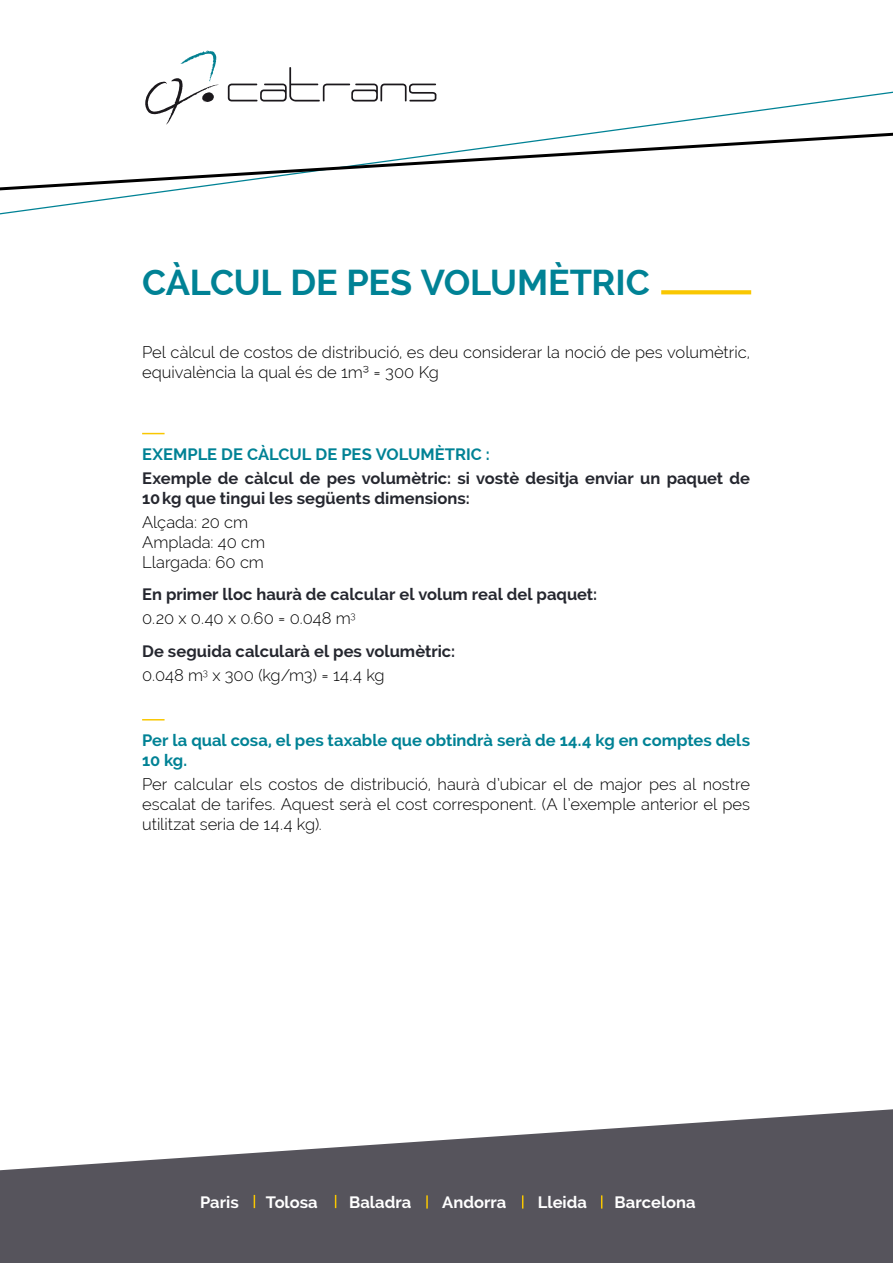
<style>
.page{position:relative;width:893px;height:1263px;background:#fff}
.page>*{position:absolute;margin:0;border:0;box-sizing:border-box;transform-origin:0 0}
.t1{font:700 36px "Raleway";letter-spacing:-.01em;color:#008295}
.t2{font:300 16.5px/19.8px "Raleway";color:#000}
.t3{font:700 16.5px/24px "Raleway";color:#25272f}
.t4{font:700 16.5px/19.8px "Raleway";color:#008295}
.t5{font:700 16.5px "Raleway";color:#fff}
.s1{font-weight:300;color:#000}
</style>
<div class="page">
<svg style="left:142px;top:433px;width:23px;height:1px"></svg>
<svg style="left:142px;top:719px;width:23px;height:1px"></svg>
<svg style="left:0;top:92px;width:893px;height:122px"></svg>
<svg style="left:228px;top:67px;width:209px;height:35px"></svg>
<svg style="left:145px;top:50px;width:74px;height:75px"></svg>
<svg style="left:0;top:133px;width:893px;height:57px"></svg>
<svg style="left:661px;top:290px;width:90px;height:4px"></svg>
<svg style="left:0;top:1109px;width:893px;height:154px;fill:#56545c"></svg>
<svg style="left:254px;top:1195px;width:1px;height:13px"></svg>
<svg style="left:335px;top:1195px;width:1px;height:13px"></svg>
<svg style="left:426px;top:1195px;width:2px;height:13px"></svg>
<svg style="left:522px;top:1195px;width:1px;height:13px"></svg>
<svg style="left:601px;top:1195px;width:1px;height:13px"></svg>
<h1 class="t1" style="left:142px;top:262px;width:509px">CÀLCUL DE PES VOLUMÈTRIC</h1>
<p class="t2" style="left:142px;top:343px;width:610px">Pel càlcul de costos de distribució, es deu considerar la noció de pes volumètric, equivalència la qual és de 1m³ = 300 Kg</p>
<p class="t4" style="left:142px;top:445px;width:349px">EXEMPLE DE CÀLCUL DE PES VOLUMÈTRIC :</p>
<p class="t3" style="left:142px;top:469px;width:609px;line-height:19.8px">Exemple de càlcul de pes volumètric: si vostè desitja enviar un paquet de<br>10kg que tingui les següents dimensions:</p>
<p class="t2" style="left:142px;top:512px;width:125px">Alçada: 20 cm<br>Amplada: 40 cm<br>Llargada: 60 cm</p>
<p class="t3" style="left:142px;top:583px;width:457px">En primer lloc haurà de calcular el volum real del paquet:<br><span class="s1">0.20 x 0.40 x 0.60 = 0.048 m</span><sup>3</sup></p>
<p class="t3" style="left:142px;top:639px;width:314px">De seguida calcularà el pes volumètric:<br><span class="s1">0.048 m</span><sup>3</sup> <span class="s1">x 300 (kg/m3) = 14.4 kg</span></p>
<p class="t4" style="left:142px;top:730px;width:610px">Per la qual cosa, el pes taxable que obtindrà serà de 14.4 kg en comptes dels<br>10 kg.</p>
<p class="t2" style="left:142px;top:774px;width:609px;text-align:justify">Per calcular els costos de distribució, haurà d’ubicar el de major pes al nostre escalat de tarifes. Aquest serà el cost corresponent. (A l’exemple anterior el pes utilitzat seria de 14.4 kg).</p>
<p class="t5" style="left:200px;top:1193px;width:40px">Paris</p>
<p class="t5" style="left:266px;top:1193px;width:53px">Tolosa</p>
<p class="t5" style="left:349px;top:1193px;width:64px">Baladra</p>
<p class="t5" style="left:442px;top:1193px;width:65px">Andorra</p>
<p class="t5" style="left:538px;top:1193px;width:51px">Lleida</p>
<p class="t5" style="left:615px;top:1193px;width:82px">Barcelona</p>
</div>
